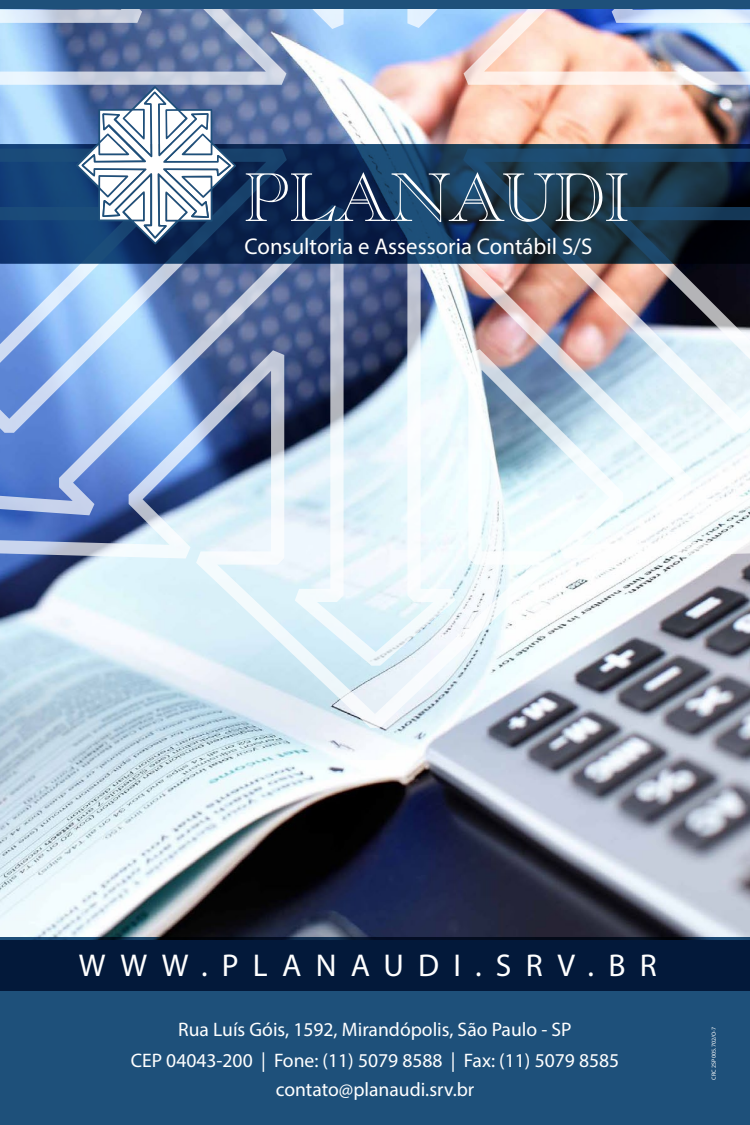
<style>
.page{position:relative;width:750px;height:1125px;background:#fff}
.page>*{position:absolute;margin:0;border:0;box-sizing:border-box;transform-origin:0 0}
.t1{font:300 31.62px "Helv";letter-spacing:.45em;color:#fff}
.t2{font:italic 22.75px "Helvetica 56";color:#fff}
.t3{font:800 19.62px/31.1px "Helvetica 85";color:#fff;text-align:center}
.t4{font:800 6px "Helvetica 85";color:#fff}
</style>
<div class="page">
<img style="left:0;top:728px;width:750px;height:209px">
<svg style="left:0;top:666px;width:750px;height:62px;background:#b9c7d3"></svg>
<img style="left:0;top:9px;width:750px;height:657px">
<svg style="left:0;top:144px;width:750px;height:120px;background:#143557"></svg>
<div style="left:0;top:0;width:750px;height:9px;background:#1e507a"></div>
<div style="left:0;top:940px;width:750px;height:185px;background:#1e507a"></div>
<div style="left:0;top:937px;width:750px;height:54px;background:#03193a"></div>
<svg style="left:246px;top:172px;width:381px;height:50px;background:#3a536e"></svg>
<svg style="left:75px;top:86px;width:161px;height:159px"></svg>
<p class="t2" style="left:245px;top:232px;width:349px">Consultoria e Assessoria Contábil S/S</p>
<h1 class="t1" style="left:79px;top:946px;width:579px">WWW.PLANAUDI.SRV.BR</h1>
<p class="t3" style="left:131px;top:1014px;width:490px">Rua Luís Góis, 1592, Mirandópolis, São Paulo - SP<br>CEP 04043-200 | Fone: (11) 5079 8588 | Fax: (11) 5079 8585</p>
<p class="t4" style="left:710px;top:1080px;width:54px;rotate:-90deg">CRC 2SP 005.702/O-7</p>
<p class="t3" style="left:276px;top:1074px;width:200px">contato@planaudi.srv.br</p>
</div>
